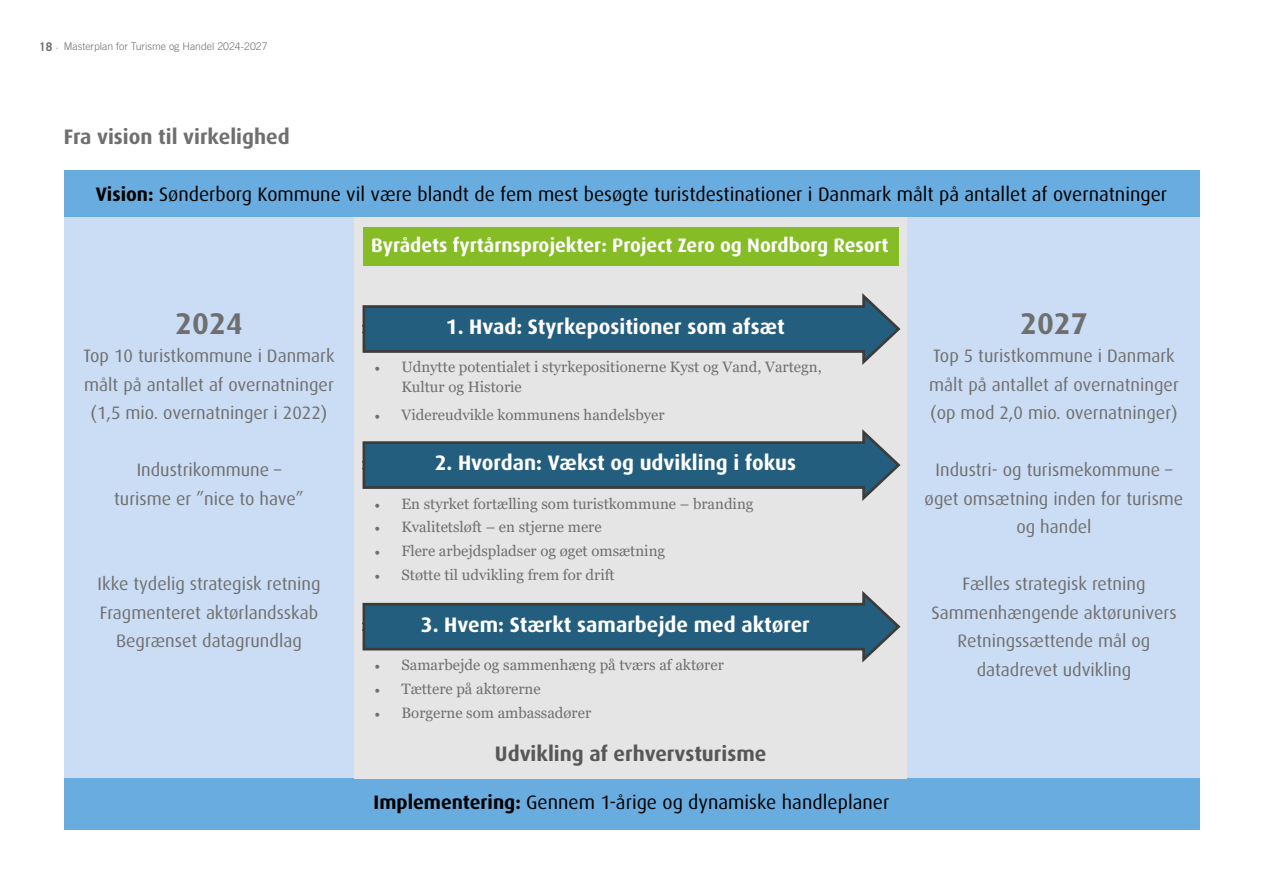
<style>
.page{position:relative;width:1263px;height:893px;background:#fff}
.page>*{position:absolute;margin:0;border:0;box-sizing:border-box;transform-origin:0 0}
.t1{font:700 30px "Dax Pro";color:#706f6f}
.t2{font:700 21px "Dax Pro";color:#fff}
.t3{font:700 21px "Dax Pro";color:#575756}
.t4{font:700 21px "Dax Pro";color:#706f6f}
.t5{font:19.5px "Dax Pro";color:#000}
.t6{font:700 19.5px "Dax Pro";color:#fff}
.t7{font:18px/28.5px "Dax Pro";color:#706f6f;text-align:center}
.t8{font:15px/19.5px "Georgia";color:#706f6f}
.t9{font:300 10.5px "Trade Gothic LT Std";color:#706f6f}
.s1{font-weight:700;font-size:12px}
.s2{font-weight:700}
.s3{font-family:"Minion Pro"}
</style>
<div class="page">
<div style="left:64px;top:170px;width:1135px;height:47px;background:#69acdf"></div>
<div style="left:64px;top:217px;width:1135px;height:561px;background:#caddf4"></div>
<div style="left:64px;top:778px;width:1135px;height:51px;background:#69acdf"></div>
<div style="left:354px;top:217px;width:553px;height:561px;background:#e5e5e5"></div>
<div style="left:363px;top:227px;width:535px;height:38px;background:#86bc25"></div>
<svg style="left:362px;top:293px;width:539px;height:72px"></svg>
<svg style="left:362px;top:429px;width:539px;height:72px"></svg>
<svg style="left:362px;top:591px;width:539px;height:72px"></svg>
<p class="t9" style="left:39px;top:40px;width:230px"><span class="s1">18</span> · Masterplan for Turisme og Handel 2024-2027</p>
<p class="t4" style="left:64px;top:123px;width:227px">Fra vision til virkelighed</p>
<p class="t5" style="left:96px;top:182px;width:1073px"><span class="s2">Vision:</span> Sønderborg Kommune vil være blandt de fem mest besøgte turistdestinationer i Danmark målt på antallet af overnatninger</p>
<h1 class="t1" style="left:175px;top:303px;width:69px">2024</h1>
<p class="t7" style="left:83px;top:341px;width:253px">Top 10 turistkommune i Danmark målt på antallet af overnatninger (1,5 mio. overnatninger i 2022)</p>
<p class="t7" style="left:114px;top:455px;width:191px">Industrikommune – turisme er ”nice to have”</p>
<p class="t7" style="left:98px;top:569px;width:224px">Ikke tydelig strategisk retning<br>Fragmenteret aktørlandsskab<br>Begrænset datagrundlag</p>
<p class="t6" style="left:371px;top:232px;width:519px">Byrådets fyrtårnsprojekter: Project Zero og Nordborg Resort</p>
<p class="t2" style="left:446px;top:313px;width:340px">1. Hvad: Styrkepositioner som afsæt</p>
<p class="t8" style="left:401px;top:358px;width:422px;text-indent:-27px"><span class="s3">•</span> Udnytte potentialet i styrkepositionerne Kyst og Vand, Vartegn,<br>Kultur og Historie</p>
<p class="t8" style="left:374px;top:405px;width:292px"><span class="s3">•</span> Videreudvikle kommunens handelsbyer</p>
<p class="t2" style="left:435px;top:449px;width:363px">2. Hvordan: Vækst og udvikling i fokus</p>
<p class="t8" style="left:374px;top:494px;width:381px"><span class="s3">•</span> En styrket fortælling som turistkommune – branding</p>
<p class="t8" style="left:374px;top:518px;width:229px"><span class="s3">•</span> Kvalitetsløft – en stjerne mere</p>
<p class="t8" style="left:374px;top:541px;width:292px"><span class="s3">•</span> Flere arbejdspladser og øget omsætning</p>
<p class="t8" style="left:374px;top:565px;width:242px"><span class="s3">•</span> Støtte til udvikling frem for drift</p>
<p class="t2" style="left:421px;top:611px;width:390px">3. Hvem: Stærkt samarbejde med aktører</p>
<p class="t8" style="left:374px;top:655px;width:351px"><span class="s3">•</span> Samarbejde og sammenhæng på tværs af aktører</p>
<p class="t8" style="left:374px;top:679px;width:168px"><span class="s3">•</span> Tættere på aktørerne</p>
<p class="t8" style="left:374px;top:703px;width:218px"><span class="s3">•</span> Borgerne som ambassadører</p>
<p class="t3" style="left:495px;top:740px;width:273px">Udvikling af erhvervsturisme</p>
<p class="t5" style="left:374px;top:789px;width:517px"><span class="s2">Implementering:</span> Gennem 1-årige og dynamiske handleplaner</p>
<h1 class="t1" style="left:1020px;top:303px;width:69px">2027</h1>
<p class="t7" style="left:929px;top:341px;width:251px;text-align:left">Top 5 turistkommune i Danmark målt på antallet af overnatninger (op mod 2,0 mio. overnatninger)</p>
<p class="t7" style="left:924px;top:455px;width:260px">Industri- og turismekommune – øget omsætning inden for turisme og handel</p>
<p class="t7" style="left:931px;top:569px;width:247px">Fælles strategisk retning<br>Sammenhængende aktørunivers<br>Retningssættende mål og datadrevet udvikling</p>
</div>
